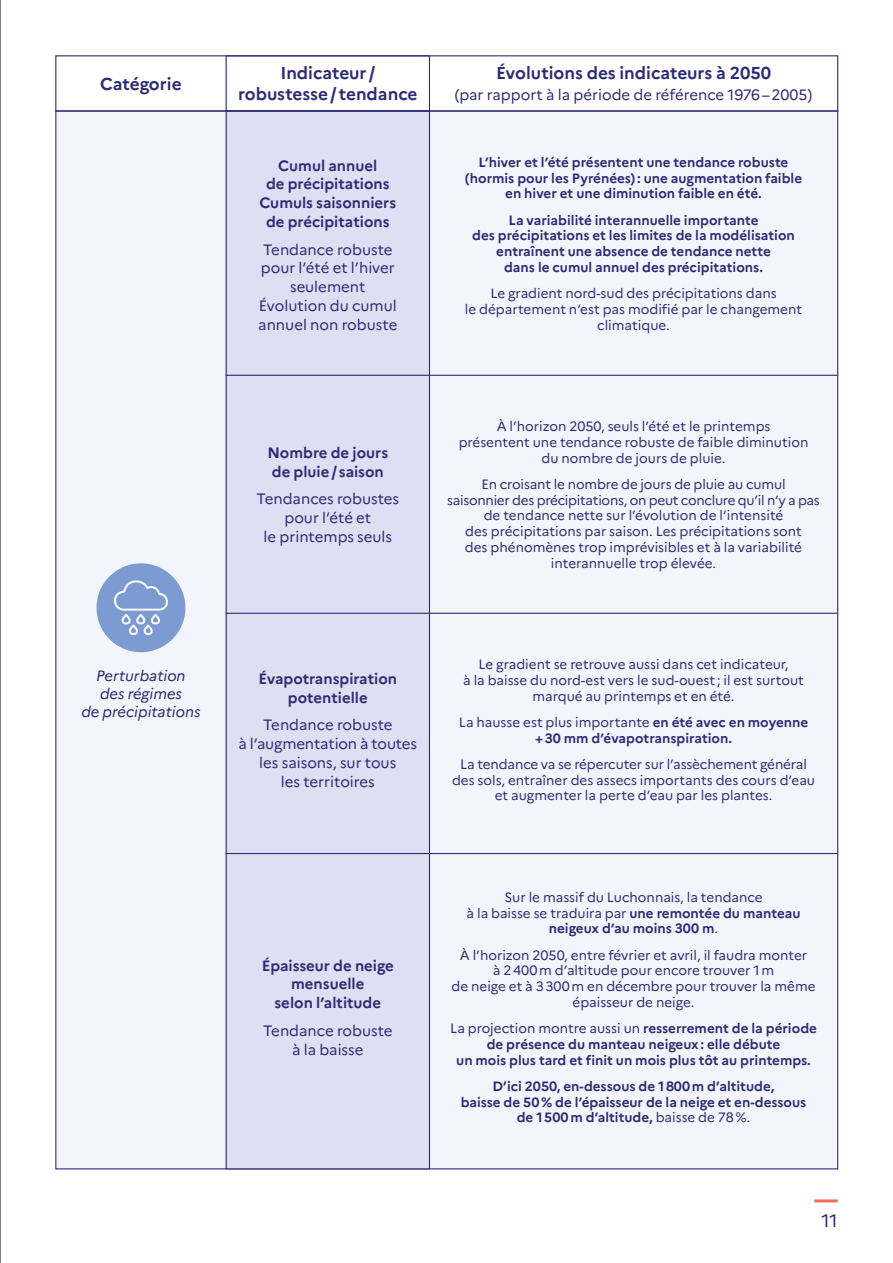
<style>
.page{position:relative;width:893px;height:1263px;background:#fff}
.page>*{position:absolute;margin:0;border:0;box-sizing:border-box;transform-origin:0 0}
.t1{font:18px "Marianne";color:#2e2c74}
.justif{font:700 17.25px "Marianne";color:#2e2c74}
.justif-2{font:15px/18.8px "Marianne";color:#2e2c74;text-align:center}
.justif-3{font:700 15px/18.8px "Marianne";color:#2e2c74;text-align:center}
.justif-4{font:italic 15px/18px "Marianne";color:#2e2c74;text-align:center}
.justif-5{font:13.5px/15.8px "Marianne";color:#2e2c74;text-align:center}
.justif-6{font:700 13.5px/15.8px "Marianne";color:#2e2c74;text-align:center}
.s1{font-weight:400}
.s2{font-weight:700}
</style>
<div class="page">
<hr style="left:814px;top:1199px;width:24px;height:3px;background:#ed6d51">
<div style="left:55px;top:110px;width:783px;height:1059px;background:#f3f5fc;border:1px solid #2e2c74"></div>
<div style="left:226px;top:110px;width:204px;height:1059px;background:#dbe0f3;border:1px solid #2e2c74"></div>
<div style="left:55px;top:55px;width:783px;height:57px;border:1px solid #2e2c74"></div>
<div style="left:226px;top:55px;width:204px;height:57px;border:1px solid #2e2c74"></div>
<div style="left:97px;top:563px;width:88px;height:89px;background:#7c9bd0;border-radius:50%"></div>
<svg style="left:114px;top:580px;width:54px;height:55px"></svg>
<hr style="left:226px;top:613px;width:612px;height:1px;background:#2e2c74">
<hr style="left:226px;top:853px;width:612px;height:1px;background:#2e2c74">
<hr style="left:226px;top:375px;width:612px;height:1px;background:#2e2c74">
<hr style="left:0;top:0;width:1px;height:1263px;background:#1d1d1b">
<p class="justif" style="left:100px;top:74px;width:83px">Catégorie</p>
<p class="justif-4" style="left:81px;top:667px;width:121px">Perturbation<br>des régimes<br>de précipitations</p>
<p class="justif" style="left:280px;top:63px;width:96px">Indicateur /</p>
<p class="justif" style="left:238px;top:84px;width:181px">robustesse/ tendance</p>
<p class="justif-3" style="left:259px;top:156px;width:138px">Cumul annuel<br>de précipitations<br>Cumuls saisonniers de précipitations</p>
<p class="justif-2" style="left:261px;top:240px;width:136px">Tendance robuste pour l’été et l’hiver seulement</p>
<p class="justif-2" style="left:258px;top:296px;width:141px;text-align:left">Évolution du cumul annuel non robuste</p>
<p class="justif" style="left:496px;top:63px;width:276px">Évolutions des indicateurs à 2050</p>
<p class="justif-2" style="left:455px;top:86px;width:359px">(par rapport à la période de référence 1976–2005)</p>
<p class="justif-6" style="left:465px;top:154px;width:339px">L’hiver et l’été présentent une tendance robuste (hormis pour les Pyrénées): une augmentation faible en hiver et une diminution faible en été.</p>
<p class="justif-6" style="left:472px;top:212px;width:324px">La variabilité interannuelle importante<br>des précipitations et les limites de la modélisation entraînent une absence de tendance nette<br>dans le cumul annuel des précipitations.</p>
<p class="justif-5" style="left:465px;top:285px;width:339px">Le gradient nord-sud des précipitations dans<br>le département n’est pas modifié par le changement climatique.</p>
<p class="justif-3" style="left:267px;top:443px;width:122px;text-align:left">Nombre de jours de pluie/ saison</p>
<p class="justif-2" style="left:256px;top:490px;width:144px">Tendances robustes pour l’été et<br>le printemps seuls</p>
<p class="justif-5" style="left:459px;top:418px;width:351px">À l’horizon 2050, seuls l’été et le printemps<br>présentent une tendance robuste de faible diminution du nombre de jours de pluie.</p>
<p class="justif-5" style="left:447px;top:476px;width:374px">En croisant le nombre de jours de pluie au cumul<br>saisonnier des précipitations, on peut conclure qu’il n’y a pas de tendance nette sur l’évolution de l’intensité<br>des précipitations par saison. Les précipitations sont<br>des phénomènes trop imprévisibles et à la variabilité interannuelle trop élevée.</p>
<p class="justif-3" style="left:259px;top:669px;width:140px">Évapotranspiration potentielle</p>
<p class="justif-2" style="left:238px;top:716px;width:180px">Tendance robuste<br>à l’augmentation à toutes les saisons, sur tous<br>les territoires</p>
<p class="justif-3" style="left:262px;top:956px;width:134px">Épaisseur de neige mensuelle<br>selon l’altitude</p>
<p class="justif-2" style="left:263px;top:1021px;width:131px">Tendance robuste à la baisse</p>
<p class="justif-5" style="left:463px;top:656px;width:342px">Le gradient se retrouve aussi dans cet indicateur,<br>à la baisse du nord-est vers le sud-ouest ; il est surtout marqué au printemps et en été.</p>
<p class="justif-6" style="left:459px;top:714px;width:351px"><span class="s1">La hausse est plus importante</span> en été avec en moyenne +30 mm d’évapotranspiration.</p>
<p class="justif-5" style="left:452px;top:756px;width:365px">La tendance va se répercuter sur l’assèchement général des sols, entraîner des assecs importants des cours d’eau et augmenter la perte d’eau par les plantes.</p>
<p class="justif-5" style="left:467px;top:889px;width:335px">Sur le massif du Luchonnais, la tendance<br>à la baisse se traduira par <span class="s2">une remontée du manteau neigeux d’au moins 300 m</span>.</p>
<p class="justif-5" style="left:451px;top:947px;width:366px">À l’horizon 2050, entre février et avril, il faudra monter<br>à 2400m d’altitude pour encore trouver 1m<br>de neige et à 3300m en décembre pour trouver la même épaisseur de neige.</p>
<p class="justif-6" style="left:450px;top:1020px;width:368px"><span class="s1">La projection montre aussi un</span> resserrement de la période de présence du manteau neigeux: elle débute<br>un mois plus tard et finit un mois plus tôt au printemps.</p>
<p class="justif-6" style="left:461px;top:1078px;width:347px">D’ici 2050, en-dessous de 1800m d’altitude,<br>baisse de 50% de l’épaisseur de la neige et en-dessous de 1500m d’altitude, <span class="s1">baisse de 78%.</span></p>
<h1 class="t1" style="left:821px;top:1209px;width:18px">11</h1>
</div>
